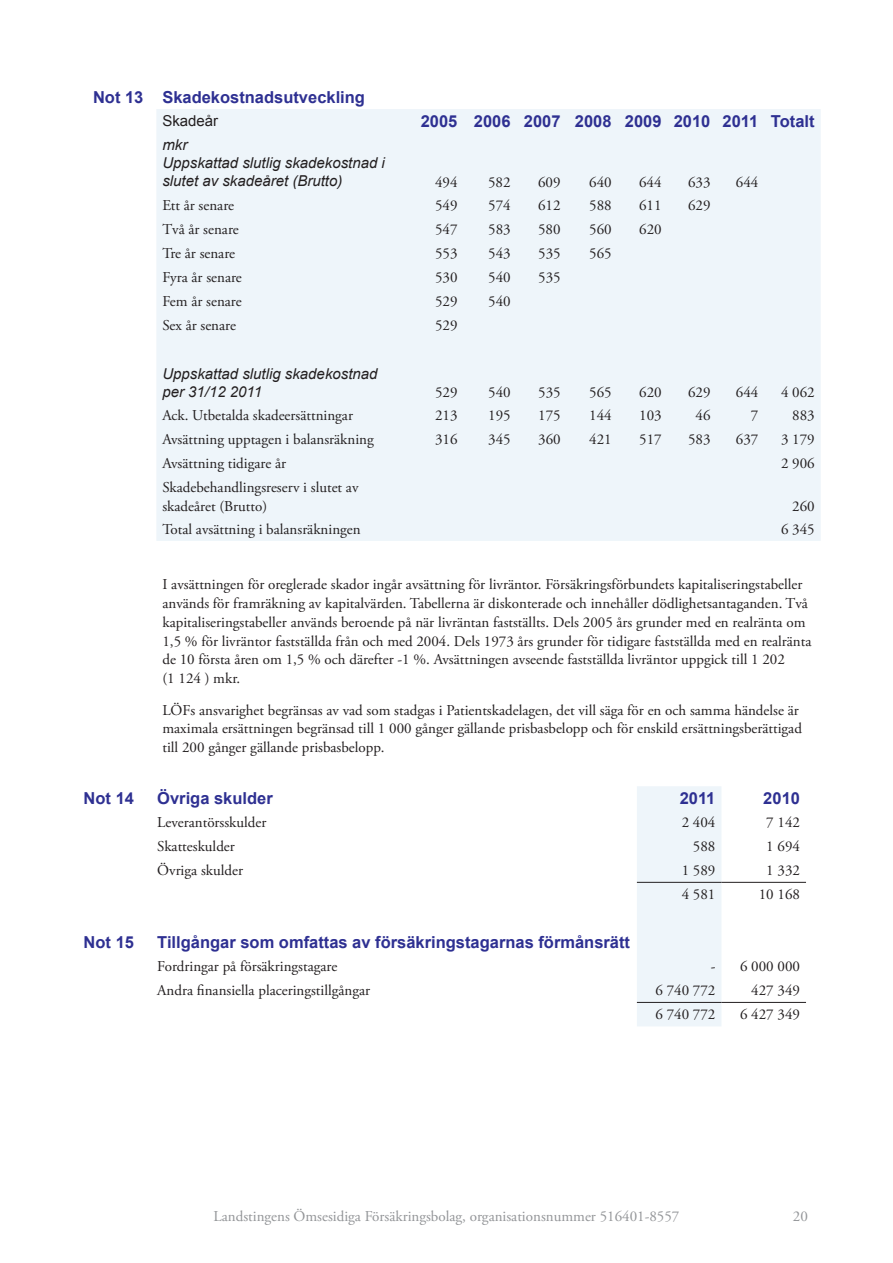
<style>
.page{position:relative;width:893px;height:1263px;background:#fff}
.page>*{position:absolute;margin:0;border:0;box-sizing:border-box;transform-origin:0 0}
.t1{font:700 16.5px "Arial";color:#2e3092}
.t2{font:15px/18.8px "Adobe Garamond Pro";color:#231f20}
.t3{font:italic 15px/18px "Arial";color:#231f20}
.t4{font:15px "Adobe Garamond Pro";color:#939598}
.t5{font:15px "Arial";color:#231f20}
</style>
<div class="page">
<div style="left:156px;top:109px;width:665px;height:432px;background:#eef5fa"></div>
<div style="left:637px;top:786px;width:84px;height:240px;background:#eef5fa"></div>
<hr style="left:637px;top:882px;width:84px;height:1px;background:#231f20">
<hr style="left:721px;top:882px;width:85px;height:1px;background:#231f20">
<hr style="left:637px;top:1002px;width:84px;height:1px;background:#231f20">
<hr style="left:721px;top:1002px;width:85px;height:1px;background:#231f20">
<p class="t1" style="left:93px;top:86px;width:273px">Not 13 Skadekostnadsutveckling</p>
<p class="t5" style="left:162px;top:111px;width:57px">Skadeår</p>
<p class="t1" style="left:421px;top:110px;width:395px">2005 2006 2007 2008 2009 2010 2011 Totalt</p>
<p class="t3" style="left:162px;top:136px;width:224px">mkr<br>Uppskattad slutlig skadekostnad i slutet av skadeåret (Brutto)</p>
<p class="t2" style="left:435px;top:174px;width:24px">494</p>
<p class="t2" style="left:488px;top:174px;width:24px">582</p>
<p class="t2" style="left:538px;top:174px;width:24px">609</p>
<p class="t2" style="left:589px;top:174px;width:24px">640</p>
<p class="t2" style="left:639px;top:174px;width:24px">644</p>
<p class="t2" style="left:688px;top:174px;width:24px">633</p>
<p class="t2" style="left:736px;top:174px;width:24px">644</p>
<p class="t2" style="left:162px;top:197px;width:73px">Ett år senare</p>
<p class="t2" style="left:435px;top:197px;width:24px">549</p>
<p class="t2" style="left:488px;top:197px;width:24px">574</p>
<p class="t2" style="left:538px;top:197px;width:24px">612</p>
<p class="t2" style="left:589px;top:197px;width:24px">588</p>
<p class="t2" style="left:639px;top:197px;width:24px">611</p>
<p class="t2" style="left:688px;top:197px;width:24px">629</p>
<p class="t2" style="left:162px;top:221px;width:78px">Två år senare</p>
<p class="t2" style="left:435px;top:221px;width:24px">547</p>
<p class="t2" style="left:488px;top:221px;width:24px">583</p>
<p class="t2" style="left:538px;top:221px;width:24px">580</p>
<p class="t2" style="left:589px;top:221px;width:24px">560</p>
<p class="t2" style="left:639px;top:221px;width:24px">620</p>
<p class="t2" style="left:162px;top:245px;width:74px">Tre år senare</p>
<p class="t2" style="left:435px;top:245px;width:24px">553</p>
<p class="t2" style="left:488px;top:245px;width:24px">543</p>
<p class="t2" style="left:538px;top:245px;width:24px">535</p>
<p class="t2" style="left:589px;top:245px;width:24px">565</p>
<p class="t2" style="left:162px;top:269px;width:81px">Fyra år senare</p>
<p class="t2" style="left:435px;top:269px;width:24px">530</p>
<p class="t2" style="left:488px;top:269px;width:24px">540</p>
<p class="t2" style="left:538px;top:269px;width:24px">535</p>
<p class="t2" style="left:162px;top:293px;width:81px">Fem år senare</p>
<p class="t2" style="left:435px;top:293px;width:24px">529</p>
<p class="t2" style="left:488px;top:293px;width:24px">540</p>
<p class="t2" style="left:162px;top:317px;width:75px">Sex år senare</p>
<p class="t2" style="left:435px;top:317px;width:24px">529</p>
<p class="t3" style="left:162px;top:364px;width:217px">Uppskattad slutlig skadekostnad per 31/12 2011</p>
<p class="t2" style="left:435px;top:384px;width:24px">529</p>
<p class="t2" style="left:488px;top:384px;width:24px">540</p>
<p class="t2" style="left:538px;top:384px;width:24px">535</p>
<p class="t2" style="left:589px;top:384px;width:24px">565</p>
<p class="t2" style="left:639px;top:384px;width:24px">620</p>
<p class="t2" style="left:688px;top:384px;width:24px">629</p>
<p class="t2" style="left:736px;top:384px;width:24px">644</p>
<p class="t2" style="left:781px;top:384px;width:35px">4 062</p>
<p class="t2" style="left:162px;top:406px;width:192px">Ack. Utbetalda skadeersättningar</p>
<p class="t2" style="left:435px;top:406px;width:24px">213</p>
<p class="t2" style="left:488px;top:406px;width:24px">195</p>
<p class="t2" style="left:538px;top:406px;width:24px">175</p>
<p class="t2" style="left:589px;top:406px;width:24px">144</p>
<p class="t2" style="left:639px;top:406px;width:24px">103</p>
<p class="t2" style="left:696px;top:406px;width:16px">46</p>
<p class="t2" style="left:751px;top:406px;width:9px">7</p>
<p class="t2" style="left:792px;top:406px;width:24px">883</p>
<p class="t2" style="left:162px;top:430px;width:213px">Avsättning upptagen i balansräkning</p>
<p class="t2" style="left:435px;top:430px;width:24px">316</p>
<p class="t2" style="left:488px;top:430px;width:24px">345</p>
<p class="t2" style="left:538px;top:430px;width:24px">360</p>
<p class="t2" style="left:589px;top:430px;width:24px">421</p>
<p class="t2" style="left:639px;top:430px;width:24px">517</p>
<p class="t2" style="left:688px;top:430px;width:24px">583</p>
<p class="t2" style="left:736px;top:430px;width:24px">637</p>
<p class="t2" style="left:781px;top:430px;width:35px">3 179</p>
<p class="t2" style="left:162px;top:454px;width:125px">Avsättning tidigare år</p>
<p class="t2" style="left:781px;top:454px;width:35px">2 906</p>
<p class="t2" style="left:162px;top:478px;width:198px">Skadebehandlingsreserv i slutet av skadeåret (Brutto)</p>
<p class="t2" style="left:792px;top:497px;width:24px">260</p>
<p class="t2" style="left:162px;top:520px;width:200px">Total avsättning i balansräkningen</p>
<p class="t2" style="left:781px;top:520px;width:35px">6 345</p>
<p class="t2" style="left:162px;top:576px;width:651px">I avsättningen för oreglerade skador ingår avsättning för livräntor. Försäkringsförbundets kapitaliseringstabeller används för framräkning av kapitalvärden. Tabellerna är diskonterade och innehåller dödlighetsantaganden. Två kapitaliseringstabeller används beroende på när livräntan fastställts. Dels 2005 års grunder med en realränta om 1,5 % för livräntor fastställda från och med 2004. Dels 1973 års grunder för tidigare fastställda med en realränta de 10 första åren om 1,5 % och därefter -1 %. Avsättningen avseende fastställda livräntor uppgick till 1 202<br>(1 124 ) mkr.</p>
<p class="t2" style="left:162px;top:701px;width:641px">LÖFs ansvarighet begränsas av vad som stadgas i Patientskadelagen, det vill säga för en och samma händelse är maximala ersättningen begränsad till 1 000 gånger gällande prisbasbelopp och för enskild ersättningsberättigad till 200 gånger gällande prisbasbelopp.</p>
<p class="t1" style="left:84px;top:788px;width:52px">Not 14</p>
<p class="t1" style="left:157px;top:788px;width:117px">Övriga skulder</p>
<p class="t1" style="left:680px;top:788px;width:37px">2011</p>
<p class="t1" style="left:763px;top:788px;width:38px">2010</p>
<p class="t2" style="left:157px;top:813px;width:111px">Leverantörsskulder</p>
<p class="t2" style="left:682px;top:813px;width:35px">2 404</p>
<p class="t2" style="left:766px;top:813px;width:35px">7 142</p>
<p class="t2" style="left:157px;top:837px;width:79px">Skatteskulder</p>
<p class="t2" style="left:693px;top:837px;width:24px">588</p>
<p class="t2" style="left:766px;top:837px;width:35px">1 694</p>
<p class="t2" style="left:157px;top:861px;width:87px">Övriga skulder</p>
<p class="t2" style="left:682px;top:861px;width:35px">1 589</p>
<p class="t2" style="left:766px;top:861px;width:35px">1 332</p>
<p class="t2" style="left:682px;top:886px;width:35px">4 581</p>
<p class="t2" style="left:759px;top:886px;width:43px">10 168</p>
<p class="t1" style="left:84px;top:932px;width:52px">Not 15</p>
<p class="t1" style="left:157px;top:932px;width:474px">Tillgångar som omfattas av försäkringstagarnas förmånsrätt</p>
<p class="t2" style="left:157px;top:958px;width:182px">Fordringar på försäkringstagare</p>
<p class="t2" style="left:711px;top:958px;width:91px">- 6 000 000</p>
<p class="t2" style="left:157px;top:982px;width:214px">Andra finansiella placeringstillgångar</p>
<p class="t2" style="left:655px;top:982px;width:61px">6 740 772</p>
<p class="t2" style="left:751px;top:982px;width:50px">427 349</p>
<p class="t2" style="left:655px;top:1006px;width:61px">6 740 772</p>
<p class="t2" style="left:740px;top:1006px;width:61px">6 427 349</p>
<p class="t4" style="left:213px;top:1207px;width:467px">Landstingens Ömsesidiga Försäkringsbolag, organisationsnummer 516401-8557</p>
<p class="t4" style="left:793px;top:1207px;width:16px">20</p>
</div>
